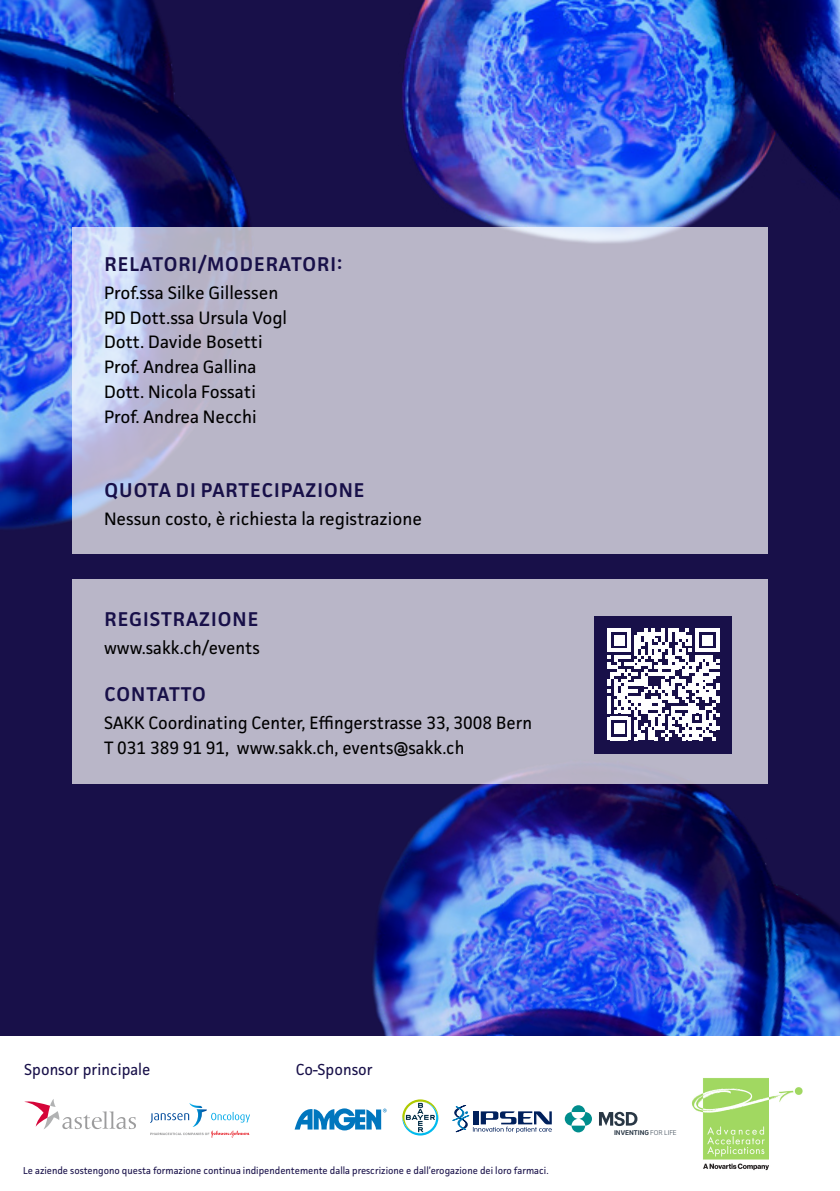
<style>
.page{position:relative;width:840px;height:1191px;background:#fff}
.page>*{position:absolute;margin:0;border:0;box-sizing:border-box;transform-origin:0 0}
.t1{font:600 20px "Facit";letter-spacing:.05em;color:#181049}
.t2{font:600 20px "Facit";letter-spacing:.03em;color:#181049}
.t3{font:18px/24.8px "Facit";color:#000}
.t4{font:16px "Facit";color:#181049}
.t5{font:10px "Facit";color:#181049}
.t6{font:700 6.4px "Invention";color:#293745}
.s1{font-weight:300}
</style>
<div class="page">
<div style="left:0;top:0;width:839px;height:1064px;background:#181049"></div>
<img style="left:402px;top:0;width:437px;height:345px">
<img style="left:0;top:0;width:337px;height:580px">
<img style="left:372px;top:605px;width:467px;height:431px">
<div style="left:0;top:1036px;width:839px;height:155px;background:#fff"></div>
<svg style="left:24px;top:1099px;width:112px;height:30px"></svg>
<svg style="left:294px;top:1108px;width:92px;height:22px"></svg>
<svg style="left:402px;top:1099px;width:36px;height:36px"></svg>
<svg style="left:150px;top:1103px;width:100px;height:34px"></svg>
<svg style="left:452px;top:1105px;width:99px;height:28px"></svg>
<svg style="left:599px;top:1111px;width:38px;height:15px"></svg>
<svg style="left:564px;top:1105px;width:27px;height:27px"></svg>
<div style="left:72px;top:580px;width:695px;height:204px;background:#b9b6c8"></div>
<div style="left:593px;top:616px;width:138px;height:138px;background:#181049"></div>
<svg style="left:607px;top:628px;width:111px;height:112px"></svg>
<svg style="left:72px;top:227px;width:695px;height:327px;background:#bab8cc"></svg>
<img style="left:692px;top:1078px;width:111px;height:93px">
<p class="t1" style="left:104px;top:252px;width:239px">RELATORI/MODERATORI:</p>
<p class="t3" style="left:104px;top:280px;width:184px">Prof.ssa Silke Gillessen<br>PD Dott.ssa Ursula Vogl<br>Dott. Davide Bosetti<br>Prof. Andrea Gallina<br>Dott. Nicola Fossati<br>Prof. Andrea Necchi</p>
<p class="t1" style="left:104px;top:478px;width:261px">QUOTA DI PARTECIPAZIONE</p>
<p class="t3" style="left:104px;top:506px;width:319px">Nessun costo, è richiesta la registrazione</p>
<p class="t1" style="left:104px;top:606px;width:155px">REGISTRAZIONE</p>
<p class="t3" style="left:104px;top:634px;width:157px">www.sakk.ch/events</p>
<p class="t2" style="left:104px;top:682px;width:103px">CONTATTO</p>
<p class="t3" style="left:104px;top:710px;width:429px">SAKK Coordinating Center, Effingerstrasse 33, 3008 Bern<br>T 031 389 91 91, www.sakk.ch, events@sakk.ch</p>
<p class="t4" style="left:24px;top:1059px;width:128px">Sponsor principale</p>
<p class="t4" style="left:295px;top:1059px;width:79px">Co-Sponsor</p>
<p class="t5" style="left:23px;top:1164px;width:526px">Le aziende sostengono questa formazione continua indipendentemente dalla prescrizione e dall’erogazione dei loro farmaci.</p>
<p class="t6" style="left:613px;top:1128px;width:64px">INVENTING <span class="s1">FOR LIFE</span></p>
</div>
